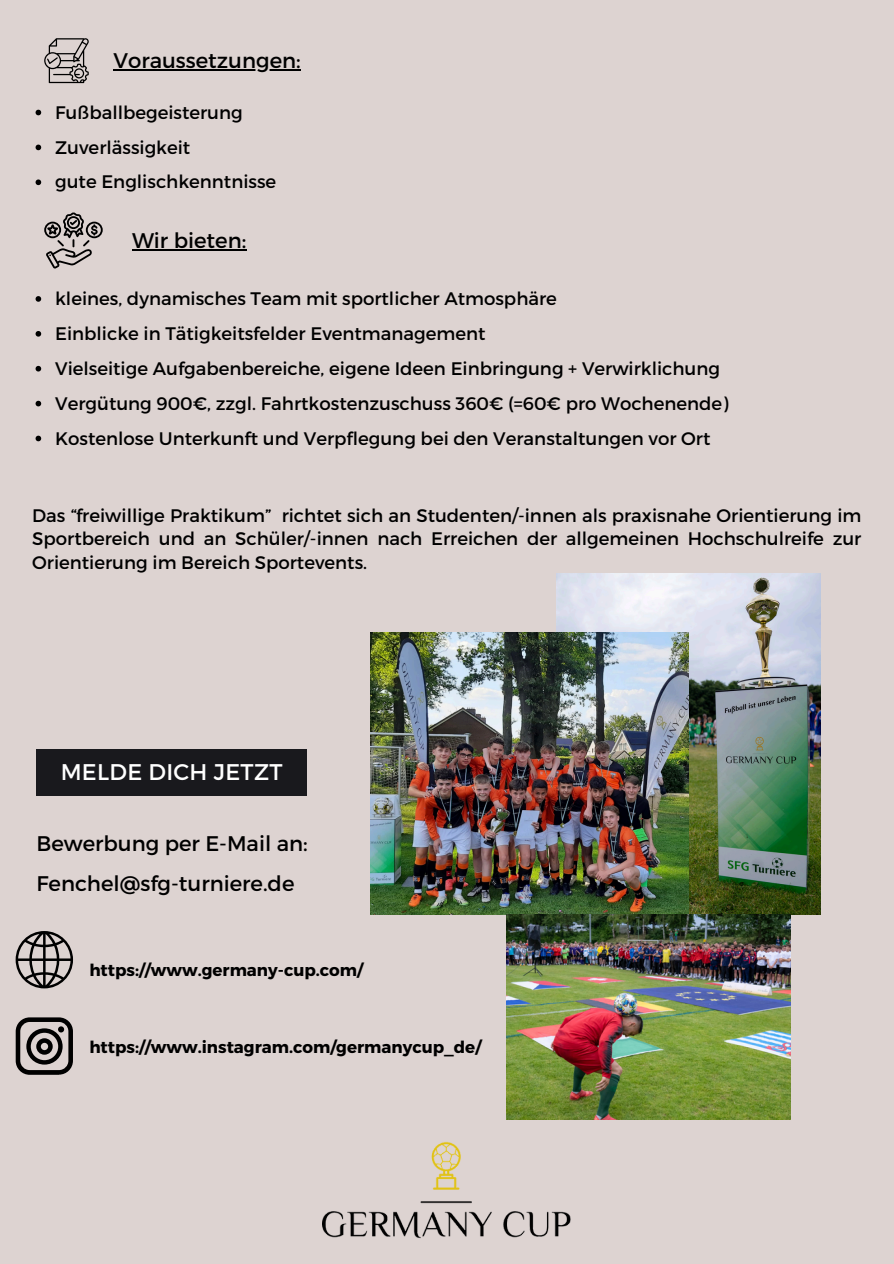
<style>
.page{position:relative;width:894px;height:1264px;background:#fff}
.page>*{position:absolute;margin:0;border:0;box-sizing:border-box;transform-origin:0 0}
.t1{font:22.65px "Montserrat";letter-spacing:.01em;color:#fff}
.t2{font:21.15px/40.5px "Montserrat";color:#000}
.t3{font:18.15px/23.7px "Montserrat";color:#000;text-align:justify}
.t4{font:700 16.65px "Montserrat";color:#000}
</style>
<div class="page">
<div style="left:0;top:0;width:893px;height:1263px;background:#ddd3d1"></div>
<div style="left:36px;top:749px;width:271px;height:46px;background:#19191d"></div>
<svg style="left:44px;top:38px;width:45px;height:45px"></svg>
<svg style="left:44px;top:212px;width:59px;height:56px"></svg>
<img style="left:556px;top:573px;width:264px;height:341px">
<img style="left:370px;top:632px;width:318px;height:282px">
<img style="left:506px;top:914px;width:284px;height:205px">
<img style="left:322px;top:1141px;width:249px;height:97px">
<svg style="left:16px;top:931px;width:57px;height:57px"></svg>
<svg style="left:16px;top:1017px;width:57px;height:57px"></svg>
<hr style="left:114px;top:69px;width:186px;height:2px;background:#000">
<svg style="left:36px;top:110px;width:5px;height:5px"></svg>
<svg style="left:36px;top:145px;width:5px;height:5px"></svg>
<svg style="left:36px;top:179px;width:5px;height:6px"></svg>
<hr style="left:132px;top:249px;width:114px;height:2px;background:#000">
<svg style="left:36px;top:296px;width:5px;height:6px"></svg>
<svg style="left:36px;top:331px;width:5px;height:5px"></svg>
<svg style="left:36px;top:366px;width:5px;height:5px"></svg>
<svg style="left:36px;top:401px;width:5px;height:5px"></svg>
<svg style="left:36px;top:435px;width:5px;height:6px"></svg>
<p class="t2" style="left:114px;top:40px;width:188px">Voraussetzungen:</p>
<p class="t3" style="left:55px;top:99px;width:189px">Fußballbegeisterung</p>
<p class="t3" style="left:55px;top:134px;width:137px">Zuverlässigkeit</p>
<p class="t3" style="left:55px;top:169px;width:222px">gute Englischkenntnisse</p>
<p class="t2" style="left:132px;top:220px;width:116px">Wir bieten:</p>
<p class="t3" style="left:55px;top:286px;width:503px">kleines, dynamisches Team mit sportlicher Atmosphäre</p>
<p class="t3" style="left:55px;top:321px;width:432px">Einblicke in Tätigkeitsfelder Eventmanagement</p>
<p class="t3" style="left:55px;top:355px;width:666px">Vielseitige Aufgabenbereiche, eigene Ideen Einbringung + Verwirklichung</p>
<h1 class="t3" style="left:55px;top:390px;width:674px">Vergütung 900€, zzgl. Fahrtkostenzuschuss 360€ (=60€ pro Wochenende)</h1>
<h2 class="t3" style="left:55px;top:425px;width:656px">Kostenlose Unterkunft und Verpflegung bei den Veranstaltungen vor Ort</h2>
<p class="t3" style="left:32px;top:502px;width:830px">Das “freiwillige Praktikum” richtet sich an Studenten/-innen als praxisnahe Orientierung im Sportbereich und an Schüler/-innen nach Erreichen der allgemeinen Hochschulreife zur Orientierung im Bereich Sportevents.</p>
<p class="t1" style="left:61px;top:757px;width:223px">MELDE DICH JETZT</p>
<h2 class="t2" style="left:36px;top:822px;width:273px">Bewerbung per E-Mail an:<br>Fenchel@sfg-turniere.de</h2>
<p class="t4" style="left:89px;top:959px;width:275px">https://www.germany-cup.com/</p>
<p class="t4" style="left:89px;top:1036px;width:393px">https://www.instagram.com/germanycup_de/</p>
</div>
